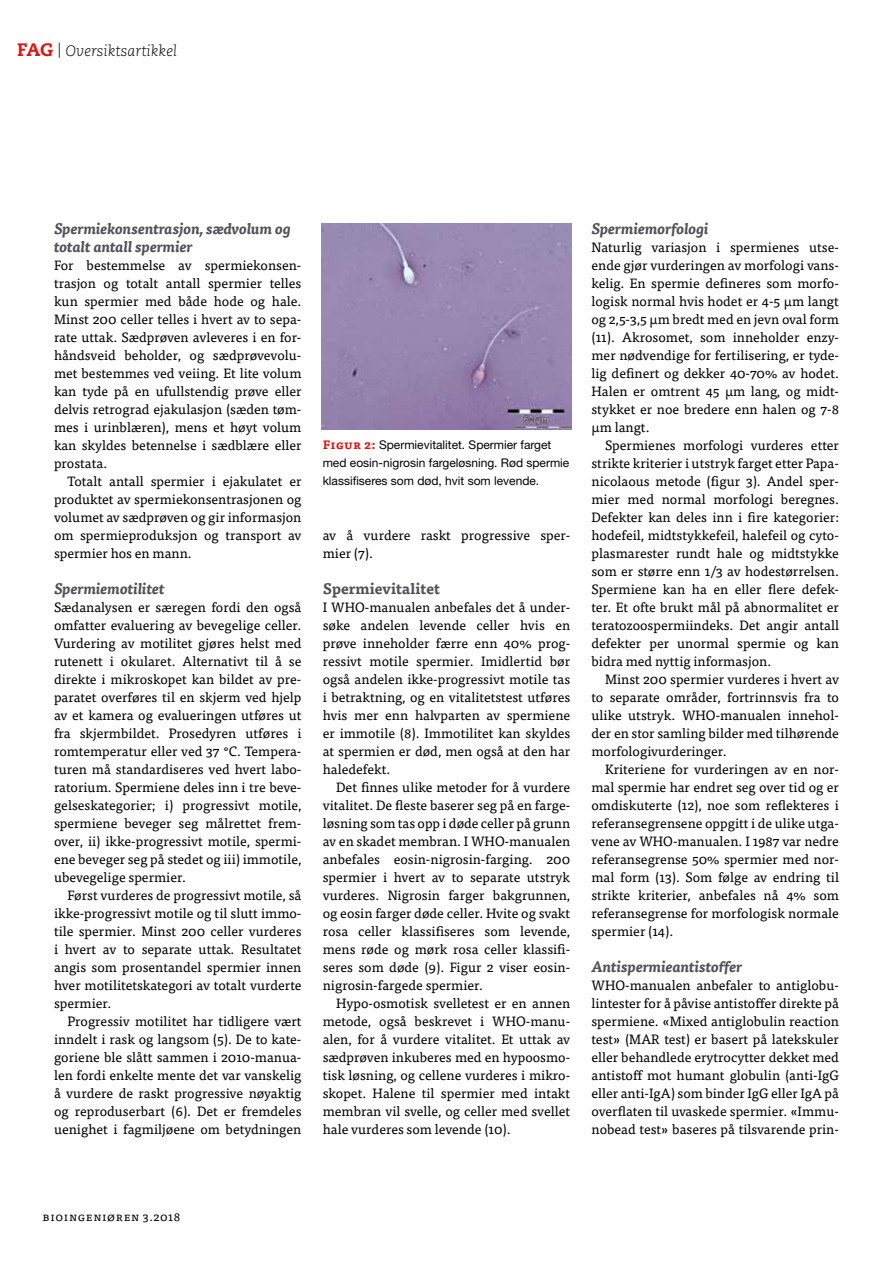
<style>
.page{position:relative;width:893px;height:1263px;background:#fff}
.page>*{position:absolute;margin:0;border:0;box-sizing:border-box;transform-origin:0 0}
.t1{font:italic 700 15px/18px "Tisa Pro";color:#535158}
.t2{font:italic 300 15px "Caecilia LT Std";color:#000}
.t3{font:700 15px "Tisa Pro";color:#535158}
.t4{font:13.5px/18px "Tisa Pro";color:#000;text-align:justify}
.t5{font:12px/18px "Helvetica Neue LT Pro";color:#000}
.t6{font:12px "Tisa Pro";letter-spacing:.05em;color:#000}
.s1{font-weight:800;font-style:normal;font-size:18px;color:#dc1614}
.s2{font-family:"Tisa Pro";font-weight:700;color:#dc1614}
</style>
<div class="page">
<img style="left:322px;top:224px;width:249px;height:205px">
<p class="t2" style="left:17px;top:43px;width:161px"><span class="s1">FAG</span> | Oversiktsartikkel</p>
<p class="t1" style="left:54px;top:219px;width:238px">Spermiekonsentrasjon, sædvolum og totalt antall spermier</p>
<p class="t4" style="left:54px;top:255px;width:249px">For bestemmelse av spermiekonsen&shy;trasjon og totalt antall spermier telles kun spermier med både hode og hale.<br>Minst 200 celler telles i hvert av to sepa&shy;rate uttak. Sædprøven avleveres i en for&shy;håndsveid beholder, og sædprøvevolu&shy;met bestemmes ved veiing. Et lite volum kan tyde på en ufullstendig prøve eller delvis retrograd ejakulasjon (sæden tøm&shy;mes i urinblæren), mens et høyt volum kan skyldes betennelse i sædblære eller prostata.</p>
<p class="t4" style="left:54px;top:471px;width:249px;text-indent:14px">Totalt antall spermier i ejakulatet er produktet av spermiekonsentrasjonen og volumet av sædprøven og gir informasjon om spermieproduksjon og transport av spermier hos en mann.</p>
<p class="t1" style="left:54px;top:579px;width:112px">Spermiemotilitet</p>
<p class="t4" style="left:54px;top:597px;width:249px">Sædanalysen er særegen fordi den også omfatter evaluering av bevegelige celler.<br>Vurdering av motilitet gjøres helst med rutenett i okularet. Alternativt til å se direkte i mikroskopet kan bildet av pre&shy;paratet overføres til en skjerm ved hjelp av et kamera og evalueringen utføres ut fra skjermbildet. Prosedyren utføres i romtemperatur eller ved 37 °C. Tempera&shy;turen må standardiseres ved hvert labo&shy;ratorium. Spermiene deles inn i tre beve&shy;gelseskategorier; i) progressivt motile, spermiene beveger seg målrettet frem&shy;over, ii) ikke-progressivt motile, spermi&shy;ene beveger seg på stedet og iii) immotile, ubevegelige spermier.</p>
<p class="t4" style="left:54px;top:885px;width:249px;text-indent:14px">Først vurderes de progressivt motile, så ikke-progressivt motile og til slutt immo&shy;tile spermier. Minst 200 celler vurderes i hvert av to separate uttak. Resultatet angis som prosentandel spermier innen hver motilitetskategori av totalt vurderte spermier.</p>
<p class="t4" style="left:54px;top:1011px;width:249px;text-indent:14px">Progressiv motilitet har tidligere vært inndelt i rask og langsom (5). De to kate&shy;goriene ble slått sammen i 2010-manua&shy;len fordi enkelte mente det var vanskelig å vurdere de raskt progressive nøyaktig og reproduserbart (6). Det er fremdeles uenighet i fagmiljøene om betydningen</p>
<p class="t5" style="left:323px;top:435px;width:248px"><span class="s2">Figur 2:</span> Spermievitalitet. Spermier farget med eosin-nigrosin fargeløsning. Rød spermie klassifiseres som død, hvit som levende.</p>
<p class="t4" style="left:323px;top:525px;width:249px">av å vurdere raskt progressive sper&shy;mier (7).</p>
<p class="t3" style="left:323px;top:576px;width:119px">Spermievitalitet</p>
<p class="t4" style="left:323px;top:597px;width:249px">I WHO-manualen anbefales det å under&shy;søke andelen levende celler hvis en prøve inneholder færre enn 40% prog&shy;ressivt motile spermier. Imidlertid bør også andelen ikke-progressivt motile tas i betraktning, og en vitalitetstest utføres hvis mer enn halvparten av spermiene er immotile (8). Immotilitet kan skyldes at spermien er død, men også at den har haledefekt.</p>
<p class="t4" style="left:323px;top:777px;width:249px;text-indent:14px">Det finnes ulike metoder for å vurdere vitalitet. De fleste baserer seg på en farge&shy;løsning som tas opp i døde celler på grunn av en skadet membran. I WHO-manualen anbefales eosin-nigrosin-farging. 200 spermier i hvert av to separate utstryk vurderes. Nigrosin farger bakgrunnen, og eosin farger døde celler. Hvite og svakt rosa celler klassifiseres som levende, mens røde og mørk rosa celler klassifi&shy;seres som døde (9). Figur 2 viser eosin&shy;nigrosin-fargede spermier.</p>
<p class="t4" style="left:323px;top:993px;width:249px;text-indent:14px">Hypo-osmotisk svelletest er en annen metode, også beskrevet i WHO-manu&shy;alen, for å vurdere vitalitet. Et uttak av sædprøven inkuberes med en hypoosmo&shy;tisk løsning, og cellene vurderes i mikro&shy;skopet. Halene til spermier med intakt membran vil svelle, og celler med svellet hale vurderes som levende (10).</p>
<p class="t1" style="left:591px;top:219px;width:119px">Spermiemorfologi</p>
<p class="t4" style="left:591px;top:237px;width:249px">Naturlig variasjon i spermienes utse&shy;ende gjør vurderingen av morfologi vans&shy;kelig. En spermie defineres som morfo&shy;logisk normal hvis hodet er 4-5 µm langt og 2,5-3,5 µm bredt med en jevn oval form (11). Akrosomet, som inneholder enzy&shy;mer nødvendige for fertilisering, er tyde&shy;lig definert og dekker 40-70% av hodet.<br>Halen er omtrent 45 µm lang, og midt&shy;stykket er noe bredere enn halen og 7-8 μm langt.</p>
<p class="t4" style="left:591px;top:435px;width:249px;text-indent:14px">Spermienes morfologi vurderes etter strikte kriterier i utstryk farget etter Papa&shy;nicolaous metode (figur 3). Andel sper&shy;mier med normal morfologi beregnes.<br>Defekter kan deles inn i fire kategorier: hodefeil, midtstykkefeil, halefeil og cyto&shy;plasmarester rundt hale og midtstykke som er større enn 1/3 av hodestørrelsen.<br>Spermiene kan ha en eller flere defek&shy;ter. Et ofte brukt mål på abnormalitet er teratozoospermiindeks. Det angir antall defekter per unormal spermie og kan bidra med nyttig informasjon.</p>
<p class="t4" style="left:591px;top:669px;width:249px;text-indent:14px">Minst 200 spermier vurderes i hvert av to separate områder, fortrinnsvis fra to ulike utstryk. WHO-manualen innehol&shy;der en stor samling bilder med tilhørende morfologivurderinger.</p>
<p class="t4" style="left:591px;top:759px;width:249px;text-indent:14px">Kriteriene for vurderingen av en nor&shy;mal spermie har endret seg over tid og er omdiskuterte (12), noe som reflekteres i referansegrensene oppgitt i de ulike utga&shy;vene av WHO-manualen. I 1987 var nedre referansegrense 50% spermier med nor&shy;mal form (13). Som følge av endring til strikte kriterier, anbefales nå 4% som referansegrense for morfologisk normale spermier (14).</p>
<p class="t1" style="left:591px;top:957px;width:152px">Antispermieantistoffer</p>
<p class="t4" style="left:591px;top:975px;width:249px">WHO-manualen anbefaler to antiglobu&shy;lintester for å påvise antistoffer direkte på spermiene. «Mixed antiglobulin reaction test» (MAR test) er basert på latekskuler eller behandlede erytrocytter dekket med antistoff mot humant globulin (anti-IgG eller anti-IgA) som binder IgG eller IgA på overflaten til uvaskede spermier. «Immu&shy;nobead test» baseres på tilsvarende prin-</p>
<p class="t6" style="left:43px;top:1208px;width:139px">Bioingeniøren 3.2018</p>
</div>
